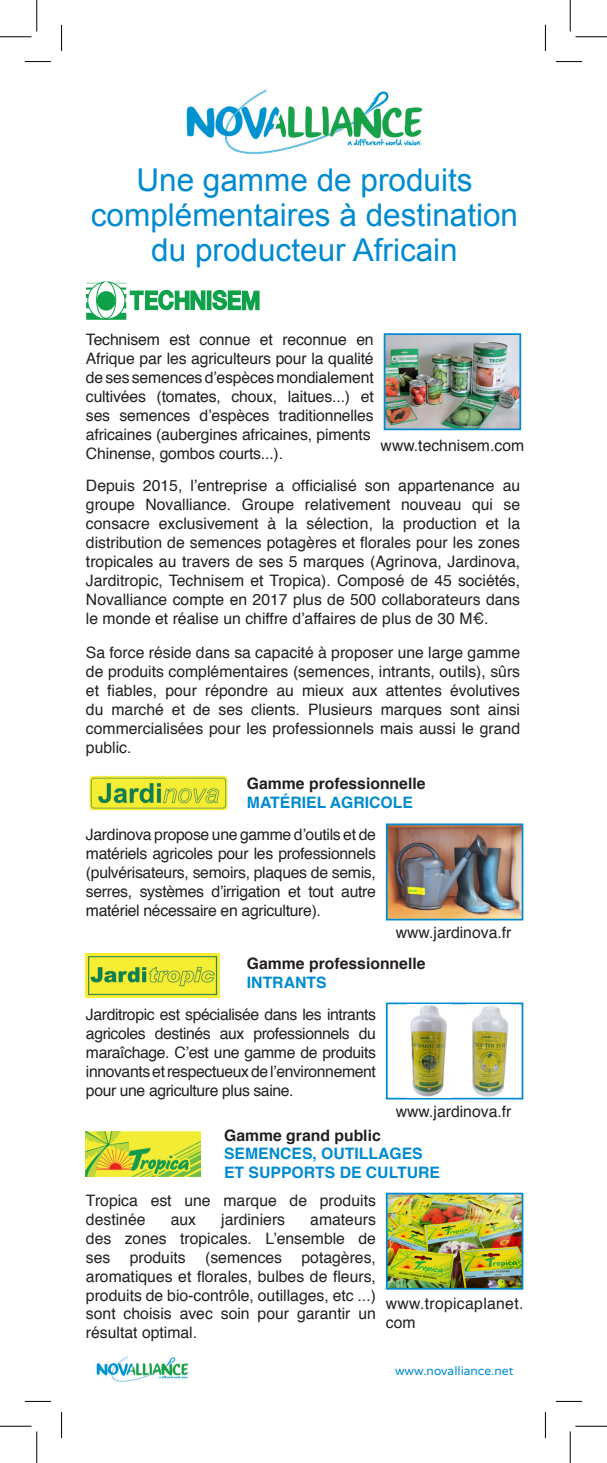
<style>
.page{position:relative;width:607px;height:1463px;background:#fff}
.page>*{position:absolute;margin:0;border:0;box-sizing:border-box;transform-origin:0 0}
.t1{font:31.5px/35px "Arial";color:#008bd0;text-align:center}
.t2{font:15.75px/18.9px "Helvetica";letter-spacing:-.01em;color:#231f20;text-align:justify}
.t3{font:700 15.75px "Helvetica";color:#008bd0}
.t4{font:700 15.75px "Helvetica";color:#231f20}
.t5{font:15.75px/18.9px "Helvetica";letter-spacing:.02em;color:#231f20}
.t6{font:12.08px "Varela Round";color:#008bd0}
</style>
<div class="page">
<svg style="left:86px;top:282px;width:174px;height:38px"></svg>
<img style="left:86px;top:1131px;width:114px;height:45px">
<img style="left:89px;top:775px;width:139px;height:36px">
<img style="left:86px;top:953px;width:133px;height:44px">
<img style="left:389px;top:826px;width:131px;height:91px">
<div style="left:386px;top:823px;width:137px;height:97px;border:2px solid #008bd0"></div>
<img style="left:387px;top:336px;width:131px;height:91px">
<div style="left:384px;top:333px;width:137px;height:97px;border:2px solid #008bd0"></div>
<img style="left:389px;top:1195px;width:131px;height:91px">
<div style="left:386px;top:1192px;width:137px;height:97px;border:2px solid #008bd0"></div>
<div style="left:386px;top:1002px;width:137px;height:97px;border:2px solid #008bd0"></div>
<img style="left:186px;top:89px;width:237px;height:65px">
<img style="left:96px;top:1356px;width:93px;height:26px">
<img style="left:472px;top:1006px;width:37px;height:90px">
<img style="left:407px;top:1005px;width:44px;height:92px">
<svg style="left:25px;top:61px;width:26px;height:1px"></svg>
<svg style="left:556px;top:61px;width:26px;height:1px"></svg>
<svg style="left:25px;top:1401px;width:26px;height:1px"></svg>
<svg style="left:556px;top:1401px;width:26px;height:1px"></svg>
<svg style="left:61px;top:25px;width:1px;height:26px"></svg>
<svg style="left:61px;top:1411px;width:1px;height:27px"></svg>
<svg style="left:545px;top:25px;width:1px;height:26px"></svg>
<svg style="left:545px;top:1411px;width:1px;height:27px"></svg>
<hr style="left:0;top:36px;width:32px;height:1px;background:#000">
<hr style="left:575px;top:36px;width:32px;height:1px;background:#000">
<hr style="left:0;top:1425px;width:32px;height:1px;background:#000">
<hr style="left:575px;top:1425px;width:32px;height:1px;background:#000">
<hr style="left:36px;top:0;width:1px;height:32px;background:#000">
<hr style="left:36px;top:1431px;width:1px;height:31px;background:#000">
<hr style="left:570px;top:0;width:1px;height:32px;background:#000">
<hr style="left:570px;top:1431px;width:1px;height:31px;background:#000">
<p class="t1" style="left:91px;top:163px;width:429px">Une gamme de produits complémentaires à destination du producteur Africain</p>
<p class="t2" style="left:86px;top:330px;width:289px;text-align:left">Technisem est connue et reconnue en Afrique par les agriculteurs pour la qualité de ses semences d’espèces mondialement cultivées (tomates, choux, laitues...) et ses semences d’espèces traditionnelles africaines (aubergines africaines, piments Chinense, gombos courts...).</p>
<p class="t2" style="left:86px;top:477px;width:436px">Depuis 2015, l’entreprise a officialisé son appartenance au groupe Novalliance. Groupe relativement nouveau qui se consacre exclusivement à la sélection, la production et la distribution de semences potagères et florales pour les zones tropicales au travers de ses 5 marques (Agrinova, Jardinova, Jarditropic, Technisem et Tropica). Composé de 45 sociétés, Novalliance compte en 2017 plus de 500 collaborateurs dans le monde et réalise un chiffre d’affaires de plus de 30 M€.</p>
<p class="t2" style="left:86px;top:644px;width:436px">Sa force réside dans sa capacité à proposer une large gamme de produits complémentaires (semences, intrants, outils), sûrs et fiables, pour répondre au mieux aux attentes évolutives du marché et de ses clients. Plusieurs marques sont ainsi commercialisées pour les professionnels mais aussi le grand public.</p>
<p class="t2" style="left:381px;top:436px;width:145px">www.technisem.com</p>
<p class="t4" style="left:247px;top:771px;width:180px">Gamme professionnelle</p>
<p class="t3" style="left:247px;top:790px;width:167px">MATÉRIEL AGRICOLE</p>
<p class="t2" style="left:86px;top:825px;width:291px">Jardinova propose une gamme d’outils et de matériels agricoles pour les professionnels (pulvérisateurs, semoirs, plaques de semis, serres, systèmes d’irrigation et tout autre matériel nécessaire en agriculture).</p>
<p class="t2" style="left:396px;top:923px;width:117px">www.jardinova.fr</p>
<p class="t4" style="left:247px;top:951px;width:180px">Gamme professionnelle</p>
<p class="t3" style="left:247px;top:970px;width:81px">INTRANTS</p>
<p class="t2" style="left:86px;top:1005px;width:291px">Jarditropic est spécialisée dans les intrants agricoles destinés aux professionnels du maraîchage. C’est une gamme de produits innovants et respectueux de l’environnement pour une agriculture plus saine.</p>
<p class="t2" style="left:396px;top:1102px;width:117px">www.jardinova.fr</p>
<p class="t4" style="left:224px;top:1122px;width:158px">Gamme grand public</p>
<p class="t3" style="left:224px;top:1141px;width:200px">SEMENCES, OUTILLAGES</p>
<p class="t3" style="left:224px;top:1160px;width:217px">ET SUPPORTS DE CULTURE</p>
<p class="t2" style="left:86px;top:1191px;width:291px">Tropica est une marque de produits destinée</p>
<p class="t2" style="left:171px;top:1210px;width:27px">aux</p>
<p class="t2" style="left:221px;top:1210px;width:65px">jardiniers</p>
<p class="t2" style="left:86px;top:1210px;width:291px;text-indent:224px">amateurs des zones tropicales. L’ensemble de ses produits (semences potagères, aromatiques et florales, bulbes de fleurs, produits de bio-contrôle, outillages, etc ...) sont choisis avec soin pour garantir un résultat optimal.</p>
<p class="t5" style="left:386px;top:1294px;width:139px">www.tropicaplanet. com</p>
<p class="t6" style="left:395px;top:1363px;width:120px">www.novalliance.net</p>
</div>
